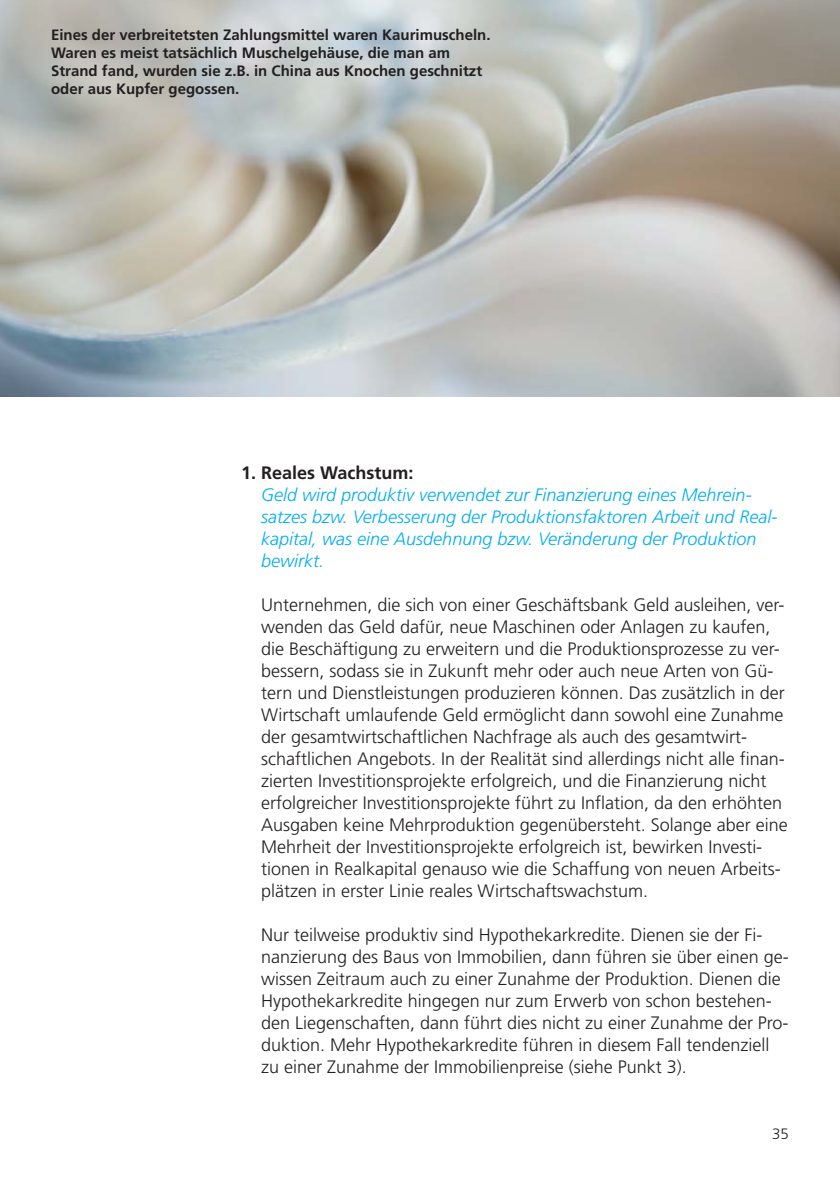
<style>
.page{position:relative;width:840px;height:1191px;background:#fff}
.page>*{position:absolute;margin:0;border:0;box-sizing:border-box;transform-origin:0 0}
.t1{font:300 18px/22px "Frutiger";color:#231f20}
.t2{font:italic 300 18px/22px "Frutiger 45";color:#00aeef}
.t3{font:700 18px "Frutiger";color:#231f20}
.t4{font:700 15px/18px "Frutiger";color:#231f20}
.t5{font:300 15px "Frutiger";color:#231f20}
</style>
<div class="page">
<img style="left:0;top:0;width:839px;height:397px">
<p class="t4" style="left:51px;top:27px;width:440px">Eines der verbreitetsten Zahlungsmittel waren Kauri muscheln.<br>Waren es meist tatsächlich Muschelgehäuse, die man am Strand fand, wurden sie z.B. in China aus Knochen geschnitzt oder aus Kupfer gegossen.</p>
<p class="t3" style="left:241px;top:465px;width:174px">1. Reales Wachstum:</p>
<p class="t2" style="left:261px;top:485px;width:517px">Geld wird produktiv verwendet zur Finanzierung eines Mehrein&shy;satzes bzw. Verbesserung der Produktionsfaktoren Arbeit und Real&shy;kapital, was eine Ausdehnung bzw. Veränderung der Produktion bewirkt.</p>
<p class="t1" style="left:261px;top:595px;width:528px">Unternehmen, die sich von einer Geschäftsbank Geld ausleihen, ver&shy;wenden das Geld dafür, neue Maschinen oder Anlagen zu kaufen, die Beschäftigung zu erweitern und die Produktionsprozesse zu ver&shy;bessern, sodass sie in Zukunft mehr oder auch neue Arten von Gü&shy;tern und Dienstleistungen produzieren können. Das zusätzlich in der Wirtschaft umlaufende Geld ermöglicht dann sowohl eine Zunahme der gesamtwirtschaftlichen Nachfrage als auch des gesamtwirt&shy;schaftlichen Angebots. In der Realität sind allerdings nicht alle finan&shy;zierten Investitionsprojekte erfolgreich, und die Finanzierung nicht erfolgreicher Investitionsprojekte führt zu Inflation, da den erhöhten Ausgaben keine Mehrproduktion gegenübersteht. Solange aber eine Mehrheit der Investitionsprojekte erfolgreich ist, bewirken Investi&shy;tionen in Realkapital genauso wie die Schaffung von neuen Arbeits&shy;plätzen in erster Linie reales Wirtschaftswachstum.</p>
<p class="t1" style="left:261px;top:925px;width:529px">Nur teilweise produktiv sind Hypothekarkredite. Dienen sie der Fi&shy;nanzierung des Baus von Immobilien, dann führen sie über einen ge&shy;wissen Zeitraum auch zu einer Zunahme der Produktion. Dienen die Hypothekarkredite hingegen nur zum Erwerb von schon bestehen&shy;den Liegenschaften, dann führt dies nicht zu einer Zunahme der Pro&shy;duktion. Mehr Hypothekarkredite führen in diesem Fall tendenziell zu einer Zunahme der Immobilienpreise (siehe Punkt 3).</p>
<p class="t5" style="left:771px;top:1127px;width:18px">35</p>
</div>
